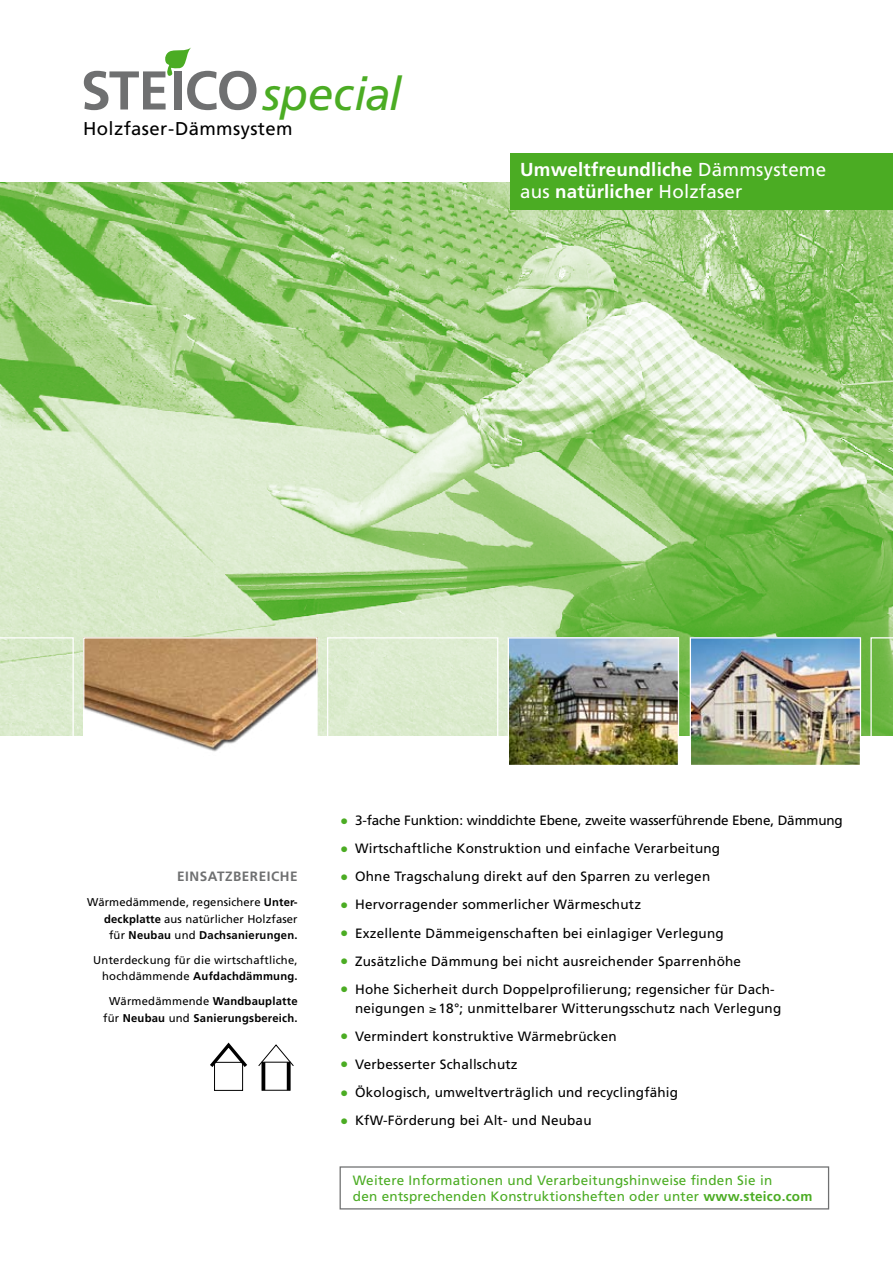
<style>
.page{position:relative;width:893px;height:1263px;background:#fff}
.page>*{position:absolute;margin:0;border:0;box-sizing:border-box;transform-origin:0 0}
.t1{font:italic 46.2px "Frutiger";letter-spacing:-.01em;color:#4bac23}
.t2{font:700 18.75px/22.5px "Frutiger";letter-spacing:.01em;color:#fff}
.t3{font:18.6px "Frutiger";letter-spacing:.02em;color:#000}
.t4{font:13.5px/18.8px "Frutiger";letter-spacing:.015em;color:#000}
.t5{font:13.5px/16.2px "Frutiger";letter-spacing:.02em;color:#4bac23}
.t6{font:13.5px "Frutiger";letter-spacing:-.01em;color:#000}
.t7{font:700 13.5px "Frutiger";letter-spacing:.04em;color:#6f7071}
.t8{font:11.25px/16.5px "Frutiger";letter-spacing:.01em;color:#000;text-align:right}
.t9{font:700 11.25px/16.5px "Frutiger";letter-spacing:.02em;color:#000;text-align:center}
.s1{font-weight:400}
.s2{font-weight:700}
.s3{font-size:16.5px;color:#4bac23}
</style>
<div class="page">
<img style="left:0;top:183px;width:893px;height:553px">
<svg style="left:84px;top:47px;width:172px;height:63px"></svg>
<div style="left:510px;top:153px;width:383px;height:57px;background:#4bac23"></div>
<img style="left:85px;top:639px;width:231px;height:113px">
<div style="left:83px;top:637px;width:235px;height:129px;border:1px solid #fff"></div>
<div style="left:327px;top:637px;width:171px;height:129px;border:1px solid #fff"></div>
<svg style="left:0;top:637px;width:74px;height:99px;background:#dbeacd"></svg>
<img style="left:510px;top:639px;width:167px;height:125px">
<div style="left:508px;top:637px;width:171px;height:129px;border:1px solid #fff"></div>
<svg style="left:870px;top:637px;width:23px;height:99px;background:#78bc51"></svg>
<img style="left:692px;top:639px;width:167px;height:125px">
<div style="left:690px;top:637px;width:171px;height:129px;border:1px solid #fff"></div>
<div style="left:340px;top:1166px;width:489px;height:43px;border:1px solid #6f7071"></div>
<svg style="left:258px;top:1044px;width:36px;height:23px"></svg>
<hr style="left:262px;top:1062px;width:3px;height:28px;background:#000">
<hr style="left:287px;top:1062px;width:3px;height:28px;background:#000">
<div style="left:214px;top:1062px;width:29px;height:29px;border:1px solid #000"></div>
<svg style="left:210px;top:1042px;width:37px;height:29px"></svg>
<h1 class="t1" style="left:263px;top:67px;width:141px">special</h1>
<h3 class="t3" style="left:83px;top:118px;width:211px">Holzfaser-Dämmsystem</h3>
<h2 class="t2" style="left:520px;top:158px;width:308px">Umweltfreundliche <span class="s1">Dämmsysteme aus</span> natürlicher <span class="s1">Holzfaser</span></h2>
<p class="t7" style="left:177px;top:869px;width:120px">Einsatzbereiche</p>
<p class="t8" style="left:87px;top:894px;width:212px">Wärmedämmende, regensichere <span class="s2">Unter&shy;deckplatte</span> aus natürlicher Holzfaser für <span class="s2">Neubau</span> und <span class="s2">Dachsanierungen.</span></p>
<p class="t8" style="left:93px;top:952px;width:206px">Unterdeckung für die wirtschaftliche, hochdämmende <span class="s2">Aufdachdämmung.</span></p>
<p class="t9" style="left:103px;top:993px;width:196px"><span class="s1">Wärmedämmende</span> Wandbauplatte <span class="s1">für</span> Neubau <span class="s1">und</span> Sanierungsbereich.</p>
<p class="t6" style="left:340px;top:812px;width:504px"><span class="s3">•</span> 3-fache Funktion: winddichte Ebene, zweite wasserführende Ebene, Dämmung</p>
<p class="t4" style="left:340px;top:839px;width:381px"><span class="s3">•</span> Wirtschaftliche Konstruktion und einfache Verarbeitung</p>
<p class="t4" style="left:340px;top:867px;width:372px"><span class="s3">•</span> Ohne Tragschalung direkt auf den Sparren zu verlegen</p>
<p class="t4" style="left:340px;top:895px;width:302px"><span class="s3">•</span> Hervorragender sommerlicher Wärmeschutz</p>
<p class="t4" style="left:340px;top:924px;width:385px"><span class="s3">•</span> Exzellente Dämmeigenschaften bei einlagiger Verlegung</p>
<p class="t4" style="left:340px;top:952px;width:402px"><span class="s3">•</span> Zusätzliche Dämmung bei nicht ausreichender Sparrenhöhe</p>
<p class="t4" style="left:355px;top:980px;width:428px;text-indent:-15px"><span class="s3">•</span> Hohe Sicherheit durch Doppelprofilierung; regensicher für Dach&shy;neigungen ≥ 18°; unmittelbarer Witterungsschutz nach Verlegung</p>
<p class="t4" style="left:340px;top:1027px;width:278px"><span class="s3">•</span> Vermindert konstruktive Wärmebrücken</p>
<p class="t4" style="left:340px;top:1055px;width:179px"><span class="s3">•</span> Verbesserter Schallschutz</p>
<p class="t4" style="left:340px;top:1083px;width:339px"><span class="s3">•</span> Ökologisch, umweltverträglich und recyclingfähig</p>
<p class="t4" style="left:340px;top:1111px;width:253px"><span class="s3">•</span> KfW-Förderung bei Alt- und Neubau</p>
<p class="t5" style="left:353px;top:1172px;width:461px">Weitere Informationen und Verarbeitungshinweise finden Sie in<br>den entsprechenden Konstruktionsheften oder unter <span class="s2">www.steico.com</span></p>
</div>
